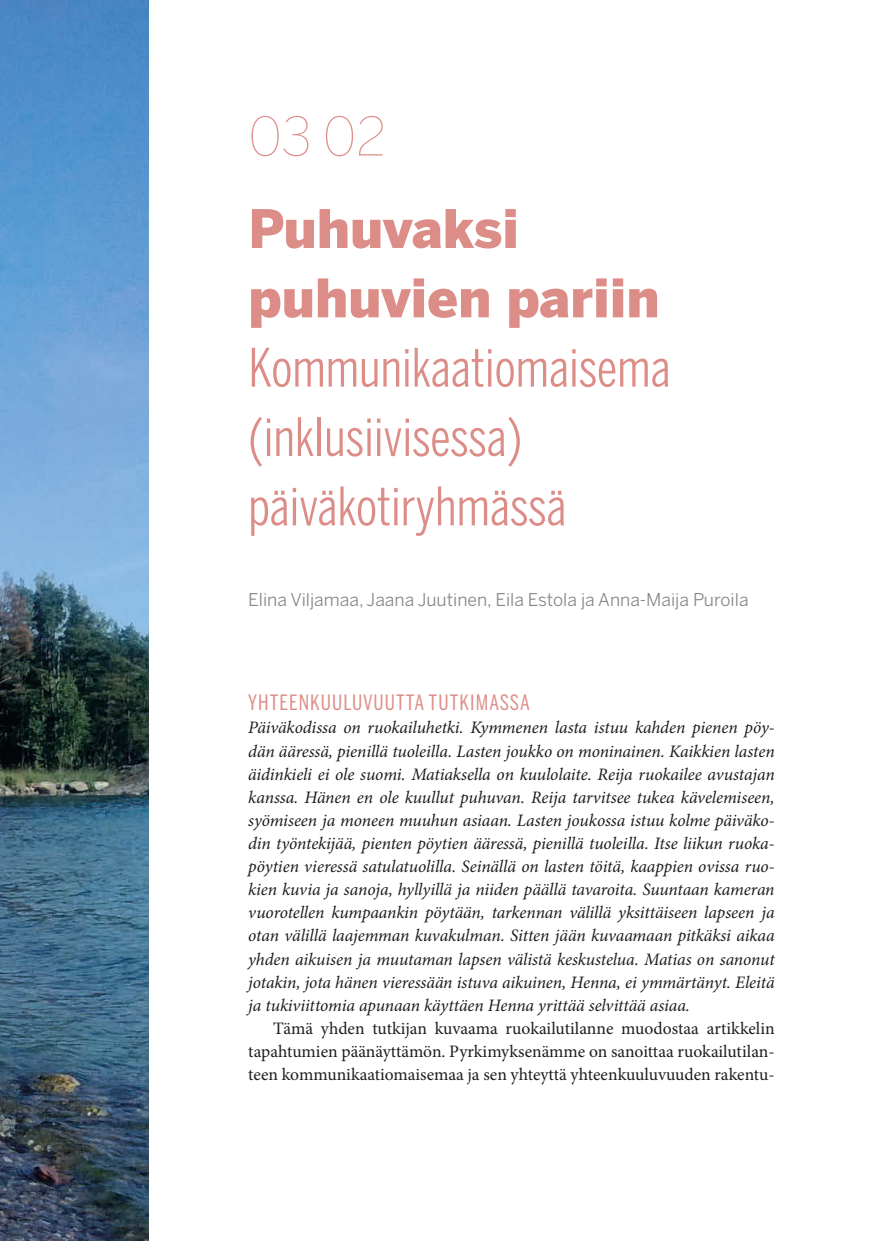
<style>
.page{position:relative;width:874px;height:1241px;background:#fff}
.page>*{position:absolute;margin:0;border:0;box-sizing:border-box;transform-origin:0 0}
.t1{font:52.5px/69.3px "Benton Sans Compressed";color:#dd8d88}
.t2{font:900 52.5px/69.3px "Benton Sans";color:#dd8d88}
.t3{font:100 52.5px "Benton Sans";color:#dd8d88}
.t4{font:21px "Benton Sans Compressed";letter-spacing:.05em;color:#dd8d88}
.t5{font:italic 17.5px/23.1px "Minion Pro";letter-spacing:-.005em;color:#1d1d1b;text-align:justify}
.t6{font:17.5px/23.1px "Minion Pro";color:#1d1d1b;text-align:justify}
.t7{font:17.5px "Benton Sans";color:#878787}
</style>
<div class="page">
<img style="left:0;top:0;width:149px;height:1240px">
<h1 class="t3" style="left:248px;top:105px;width:139px">03 02</h1>
<h1 class="t2" style="left:248px;top:195px;width:412px">Puhuvaksi puhuvien pariin</h1>
<h1 class="t1" style="left:248px;top:332px;width:423px">Kommunikaatiomaisema (inklusiivisessa) päiväkotiryhmässä</h1>
<p class="t7" style="left:248px;top:588px;width:501px">Elina Viljamaa, Jaana Juutinen, Eila Estola ja Anna-Maija Puroila</p>
<p class="t4" style="left:248px;top:689px;width:283px">YHTEENKUULUVUUTTA TUTKIMASSA</p>
<p class="t5" style="left:248px;top:716px;width:527px">Päiväkodissa on ruokailuhetki. Kymmenen lasta istuu kahden pienen pöy&shy;dän ääressä, pienillä tuoleilla. Lasten joukko on moninainen. Kaikkien lasten äidinkieli ei ole suomi. Matiaksella on kuulolaite. Reija ruokailee avustajan kanssa. Hänen en ole kuullut puhuvan. Reija tarvitsee tukea kävelemiseen, syömiseen ja moneen muuhun asiaan. Lasten joukossa istuu kolme päiväko&shy;din työntekijää, pienten pöytien ääressä, pienillä tuoleilla. Itse liikun ruoka&shy;pöytien vieressä satulatuolilla. Seinällä on lasten töitä, kaappien ovissa ruo&shy;kien kuvia ja sanoja, hyllyillä ja niiden päällä tavaroita. Suuntaan kameran vuorotellen kumpaankin pöytään, tarkennan välillä yksittäiseen lapseen ja otan välillä laajemman kuvakulman. Sitten jään kuvaamaan pitkäksi aikaa yhden aikuisen ja muutaman lapsen välistä keskustelua. Matias on sanonut jotakin, jota hänen vieressään istuva aikuinen, Henna, ei ymmärtänyt. Eleitä ja tukiviittomia apunaan käyttäen Henna yrittää selvittää asiaa.</p>
<p class="t6" style="left:248px;top:1016px;width:527px;text-indent:25px">Tämä yhden tutkijan kuvaama ruokailutilanne muodostaa artikkelin tapahtumien päänäyttämön. Pyrkimyksenämme on sanoittaa ruokailutilan&shy;teen kommunikaatiomaisemaa ja sen yhteyttä yhteenkuuluvuuden rakentu-</p>
</div>
